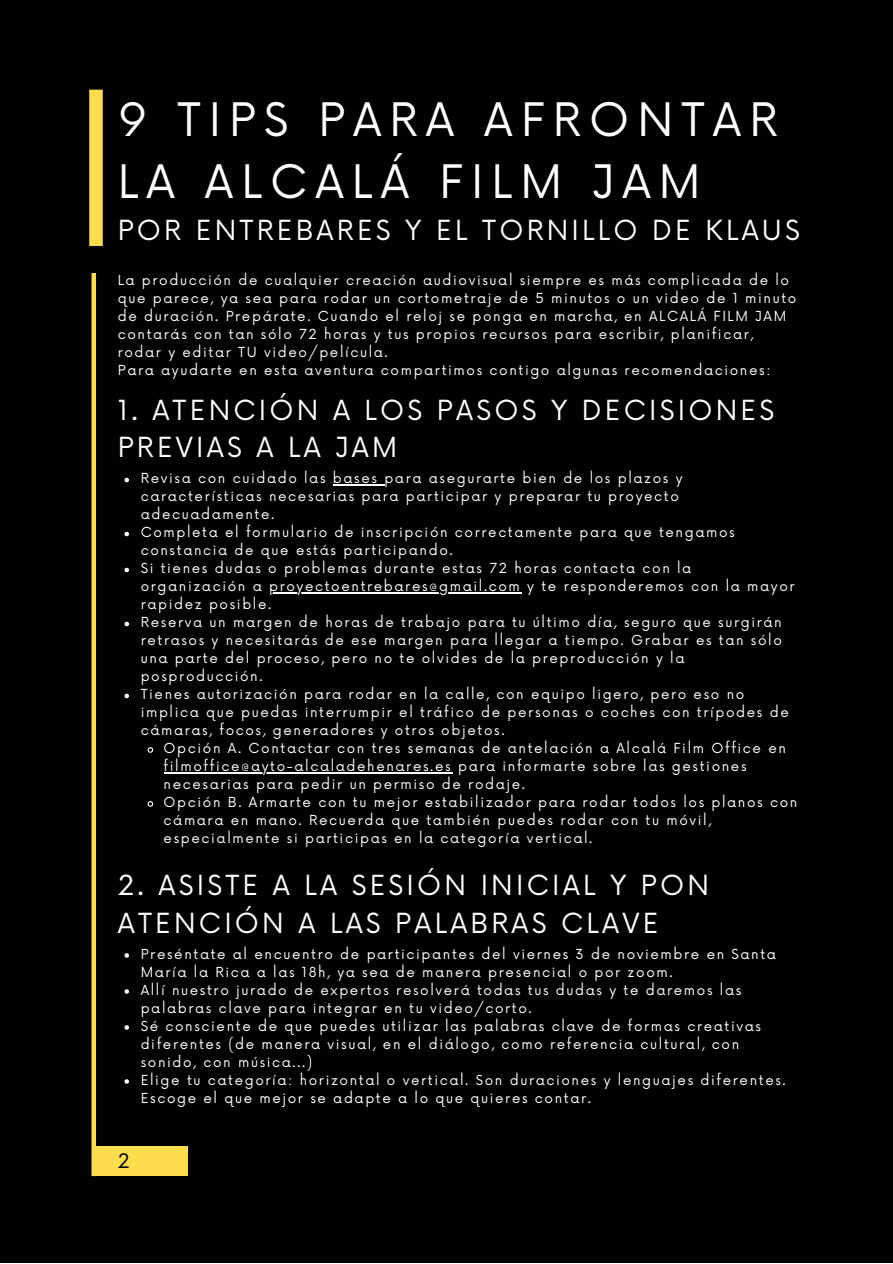
<style>
.page{position:relative;width:893px;height:1264px;background:#fff}
.page>*{position:absolute;margin:0;border:0;box-sizing:border-box;transform-origin:0 0}
.t1{font:45px/61.8px "Now";letter-spacing:.18em;color:#fff}
.t2{font:27px/37px "Now";letter-spacing:.12em;color:#fff}
.t3{font:19.5px "Now";color:#010100}
.t4{font:13.5px/18px "Now";letter-spacing:.12em;color:#fff}
</style>
<div class="page">
<div style="left:0;top:0;width:892px;height:1262px;background:#010100"></div>
<div style="left:91px;top:273px;width:5px;height:903px;background:#fedd4c"></div>
<div style="left:89px;top:90px;width:14px;height:156px;background:#fedd4c"></div>
<svg style="left:124px;top:478px;width:5px;height:4px"></svg>
<hr style="left:333px;top:484px;width:51px;height:1px;background:#fff">
<svg style="left:124px;top:532px;width:5px;height:4px"></svg>
<svg style="left:124px;top:567px;width:5px;height:5px"></svg>
<hr style="left:269px;top:592px;width:252px;height:1px;background:#fff">
<svg style="left:124px;top:621px;width:5px;height:5px"></svg>
<svg style="left:124px;top:693px;width:5px;height:5px"></svg>
<svg style="left:147px;top:747px;width:7px;height:6px"></svg>
<hr style="left:164px;top:772px;width:288px;height:1px;background:#fff">
<svg style="left:147px;top:801px;width:7px;height:6px"></svg>
<div style="left:96px;top:1146px;width:92px;height:30px;background:#fedd4c"></div>
<svg style="left:124px;top:953px;width:5px;height:4px"></svg>
<svg style="left:124px;top:989px;width:5px;height:4px"></svg>
<svg style="left:124px;top:1025px;width:5px;height:4px"></svg>
<svg style="left:124px;top:1079px;width:5px;height:4px"></svg>
<p class="t1" style="left:118px;top:91px;width:661px">9 TIPS PARA AFRONTAR<br>LA ALCALÁ FILM JAM</p>
<p class="t2" style="left:118px;top:213px;width:683px">POR ENTREBARES Y EL TORNILLO DE KLAUS</p>
<p class="t4" style="left:118px;top:271px;width:680px">La producción de cualquier creación audiovisual siempre es más complicada de lo que parece, ya sea para rodar un cortometraje de 5 minutos o un video de 1 minuto de duración. Prepárate. Cuando el reloj se ponga en marcha, en ALCALÁ FILM JAM contarás con tan sólo 72 horas y tus propios recursos para escribir, planificar, rodar y editar TU video/película.</p>
<p class="t4" style="left:118px;top:361px;width:654px">Para ayudarte en esta aventura compartimos contigo algunas recomendaciones:</p>
<p class="t2" style="left:118px;top:393px;width:658px">1. ATENCIÓN A LOS PASOS Y DECISIONES<br>PREVIAS A LA JAM</p>
<p class="t4" style="left:141px;top:470px;width:543px">Revisa con cuidado las bases para asegurarte bien de los plazos y características necesarias para participar y preparar tu proyecto adecuadamente.</p>
<p class="t4" style="left:141px;top:524px;width:595px">Completa el formulario de inscripción correctamente para que tengamos constancia de que estás participando.</p>
<p class="t4" style="left:141px;top:560px;width:655px">Si tienes dudas o problemas durante estas 72 horas contacta con la organización a proyectoentrebares@gmail.com y te responderemos con la mayor rapidez posible.</p>
<p class="t4" style="left:141px;top:614px;width:642px">Reserva un margen de horas de trabajo para tu último día, seguro que surgirán retrasos y necesitarás de ese margen para llegar a tiempo. Grabar es tan sólo una parte del proceso, pero no te olvides de la preproducción y la posproducción.</p>
<p class="t4" style="left:141px;top:686px;width:649px">Tienes autorización para rodar en la calle, con equipo ligero, pero eso no implica que puedas interrumpir el tráfico de personas o coches con trípodes de cámaras, focos, generadores y otros objetos.</p>
<p class="t4" style="left:164px;top:740px;width:623px">Opción A. Contactar con tres semanas de antelación a Alcalá Film Office en filmoffice@ayto-alcaladehenares.es para informarte sobre las gestiones necesarias para pedir un permiso de rodaje.</p>
<p class="t4" style="left:164px;top:794px;width:635px">Opción B. Armarte con tu mejor estabilizador para rodar todos los planos con cámara en mano. Recuerda que también puedes rodar con tu móvil, especialmente si participas en la categoría vertical.</p>
<p class="t2" style="left:118px;top:868px;width:592px">2. ASISTE A LA SESIÓN INICIAL Y PON<br>ATENCIÓN A LAS PALABRAS CLAVE</p>
<p class="t4" style="left:141px;top:945px;width:636px">Preséntate al encuentro de participantes del viernes 3 de noviembre en Santa<br>María la Rica a las 18h, ya sea de manera presencial o por zoom.</p>
<p class="t4" style="left:141px;top:981px;width:602px">Allí nuestro jurado de expertos resolverá todas tus dudas y te daremos las palabras clave para integrar en tu video/corto.</p>
<p class="t4" style="left:141px;top:1017px;width:621px">Sé consciente de que puedes utilizar las palabras clave de formas creativas diferentes (de manera visual, en el diálogo, como referencia cultural, con sonido, con música...)</p>
<p class="t4" style="left:141px;top:1071px;width:646px">Elige tu categoría: horizontal o vertical. Son duraciones y lenguajes diferentes.<br>Escoge el que mejor se adapte a lo que quieres contar.</p>
<p class="t3" style="left:118px;top:1149px;width:13px">2</p>
</div>
